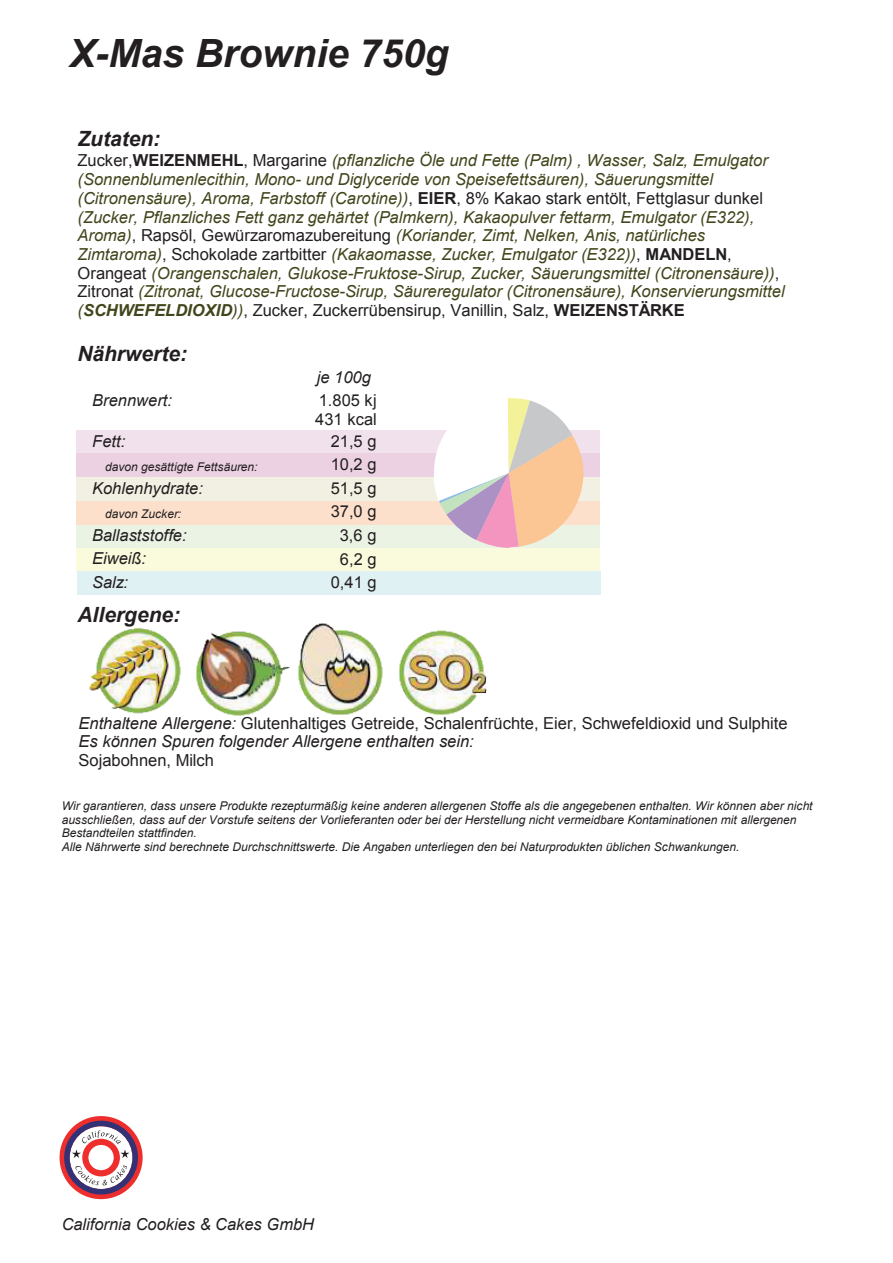
<style>
.page{position:relative;width:893px;height:1263px;background:#fff}
.page>*{position:absolute;margin:0;border:0;box-sizing:border-box;transform-origin:0 0}
.t1{font:italic 700 39px "Arial";color:#231f20}
.t2{font:italic 700 21px "Arial";color:#231f20}
.t3{font:italic 16.5px/18.8px "Arial";color:#42451b}
.t4{font:16.5px/23.5px "Arial";color:#231f20}
.t5{font:italic 16.5px/23.7px "Arial";color:#231f20}
.t6{font:italic 12px/13.6px "Arial";letter-spacing:-.005em;color:#231f20}
.s1{font-style:normal;color:#231f20}
.s2{font-weight:700;font-style:normal;color:#231f20}
.s3{font-weight:700}
.s4{font-size:16.5px;color:#ebd1e2}
.s5{font-size:16.5px;color:#fce0cc}
.s6{font-style:italic}
</style>
<div class="page">
<svg style="left:60px;top:1116px;width:83px;height:83px"></svg>
<img style="left:400px;top:630px;width:87px;height:85px">
<img style="left:299px;top:623px;width:101px;height:92px">
<img style="left:197px;top:631px;width:102px;height:85px">
<div style="left:76px;top:548px;width:524px;height:24px;background:#fafadc"></div>
<div style="left:76px;top:524px;width:524px;height:24px;background:#eaf3e4"></div>
<div style="left:76px;top:501px;width:524px;height:23px;background:#fce0cc"></div>
<div style="left:76px;top:430px;width:524px;height:24px;background:#f1e1ed"></div>
<div style="left:76px;top:453px;width:524px;height:24px;background:#ebd1e2"></div>
<div style="left:76px;top:477px;width:524px;height:24px;background:#f2efe3"></div>
<div style="left:77px;top:571px;width:524px;height:24px;background:#e0f1f4"></div>
<img style="left:88px;top:628px;width:109px;height:86px">
<svg style="left:433px;top:398px;width:150px;height:150px"></svg>
<h1 class="t1" style="left:70px;top:28px;width:380px">X-Mas Brownie 750g</h1>
<p class="t2" style="left:77px;top:125px;width:84px">Zutaten:</p>
<p class="t3" style="left:77px;top:151px;width:709px"><span class="s1">Zucker,</span><span class="s2">WEIZENMEHL</span><span class="s1">, Margarine</span> (pflanzliche Öle und Fette (Palm) , Wasser, Salz, Emulgator (Sonnenblumenlecithin, Mono- und Diglyceride von Speisefettsäuren), Säuerungsmittel (Citronensäure), Aroma, Farbstoff (Carotine))<span class="s1">,</span> <span class="s2">EIER</span><span class="s1">, 8% Kakao stark entölt, Fettglasur dunkel </span>(Zucker, Pflanzliches Fett ganz gehärtet (Palmkern), Kakaopulver fettarm, Emulgator (E322), Aroma)<span class="s1">, Rapsöl, Gewürzaromazubereitung</span> (Koriander, Zimt, Nelken, Anis, natürliches Zimtaroma)<span class="s1">, Schokolade zartbitter</span> (Kakaomasse, Zucker, Emulgator (E322))<span class="s1">,</span> <span class="s2">MANDELN</span><span class="s1">, Orangeat</span> (Orangenschalen, Glukose-Fruktose-Sirup, Zucker, Säuerungsmittel (Citronensäure))<span class="s1">, Zitronat</span> (Zitronat, Glucose-Fructose-Sirup, Säureregulator (Citronensäure), Konservierungsmittel (<span class="s3">SCHWEFELDIOXID</span>))<span class="s1">, Zucker, Zuckerrübensirup, Vanillin, Salz,</span> <span class="s2">WEIZENSTÄRKE</span></p>
<p class="t2" style="left:77px;top:340px;width:111px">Nährwerte:</p>
<p class="t5" style="left:317px;top:366px;width:56px">je 100g</p>
<p class="t5" style="left:92px;top:388px;width:81px">Brennwert:</p>
<p class="t4" style="left:315px;top:391px;width:63px;line-height:19px">1.805 kj<br>431 kcal</p>
<p class="t5" style="left:92px;top:429px;width:35px">Fett:</p>
<p class="t4" style="left:331px;top:429px;width:47px">21,5 g</p>
<p class="t6" style="left:105px;top:460px;width:159px">davon gesättigte Fettsäuren:<span class="s4">.</span></p>
<p class="t5" style="left:92px;top:476px;width:112px">Kohlenhydrate:</p>
<p class="t5" style="left:92px;top:523px;width:96px">Ballaststoffe:<br>Eiweiß:<br>Salz:</p>
<p class="t2" style="left:77px;top:600px;width:104px">Allergene:</p>
<p class="t6" style="left:105px;top:507px;width:82px">davon Zucker:<span class="s5">.</span></p>
<p class="t4" style="left:331px;top:453px;width:47px">10,2 g<br>51,5 g</p>
<p class="t4" style="left:331px;top:500px;width:47px;text-align:center">37,0 g<br>3,6 g</p>
<p class="t4" style="left:340px;top:547px;width:38px">6,2 g</p>
<p class="t4" style="left:331px;top:571px;width:47px">0,41 g</p>
<p class="t4" style="left:79px;top:714px;width:711px;line-height:18.5px"><span class="s6">Enthaltene Allergene:</span> Glutenhaltiges Getreide, Schalenfrüchte, Eier, Schwefeldioxid und Sulphite<br><span class="s6">Es können Spuren folgender Allergene enthalten sein:</span></p>
<p class="t4" style="left:79px;top:748px;width:137px">Sojabohnen, Milch</p>
<p class="t6" style="left:62px;top:799px;width:752px">Wir garantieren, dass unsere Produkte rezepturmäßig keine anderen allergenen Stoffe als die angegebenen enthalten. Wir können aber nicht ausschließen, dass auf der Vorstufe seitens der Vorlieferanten oder bei der Herstellung nicht vermeidbare Kontaminationen mit allergenen Bestandteilen stattfinden.<br>Alle Nährwerte sind berechnete Durchschnittswerte. Die Angaben unterliegen den bei Naturprodukten üblichen Schwankungen.</p>
<p class="t5" style="left:62px;top:1212px;width:254px">California Cookies &amp; Cakes GmbH</p>
</div>
